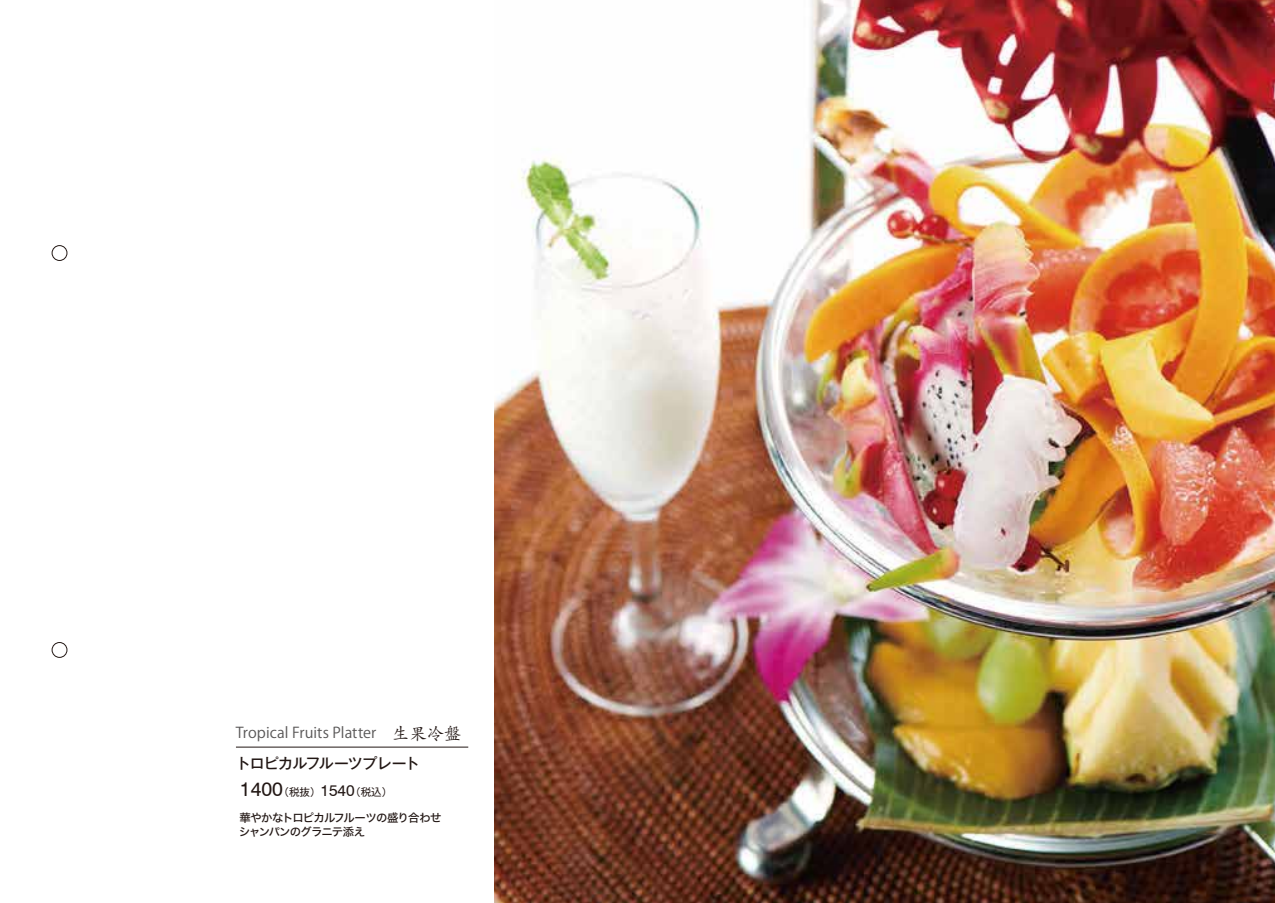
<style>
.page{position:relative;width:1275px;height:903px;background:#fff}
.page>*{position:absolute;margin:0;border:0;box-sizing:border-box;transform-origin:0 0}
.t1{font:19.78px "Swiss 721 BT";color:#221714}
.t2{font:17.32px "Adobe Kaiti Std";color:#221714}
.t3{font:15.75px "Swiss 721 BT";color:#221714}
.t4{font:14.88px "Koz Go Pro";letter-spacing:.005em;color:#595757}
.t5{font:500 14.88px "Gothic MB101 Pro";letter-spacing:-.055em;color:#221714}
.t6{font:11.38px/14px "Hira Kaku Std W5";letter-spacing:-.07em;color:#221714}
.t7{font:10.5px "Gothic MB101 Pro";color:#221714}
.s1{font-family:"Gothic MB101 Pro";font-size:10.5px}
</style>
<div class="page">
<div style="left:52px;top:245px;width:15px;height:16px;border:1px solid #221714;border-radius:50%"></div>
<div style="left:52px;top:642px;width:15px;height:16px;border:1px solid #221714;border-radius:50%"></div>
<img style="left:494px;top:0;width:781px;height:903px">
<hr style="left:236px;top:747px;width:232px;height:1px;background:#221714">
<h2 class="t2" style="left:392px;top:722px;width:71px">生果冷盤</h2>
<h3 class="t4" style="left:236px;top:723px;width:142px">Tropical Fruits Platter</h3>
<h3 class="t5" style="left:236px;top:750px;width:185px">トロピカルフルーツプレート</h3>
<h1 class="t1" style="left:240px;top:776px;width:82px">1400<span class="s1">（税抜）</span></h1>
<p class="t7" style="left:350px;top:783px;width:43px">（税込）</p>
<h3 class="t3" style="left:320px;top:780px;width:36px">1540</h3>
<p class="t6" style="left:239px;top:811px;width:215px">華やかなトロピカルフルーツの盛り合わせ　シャンパンのグラニテ添え</p>
</div>
